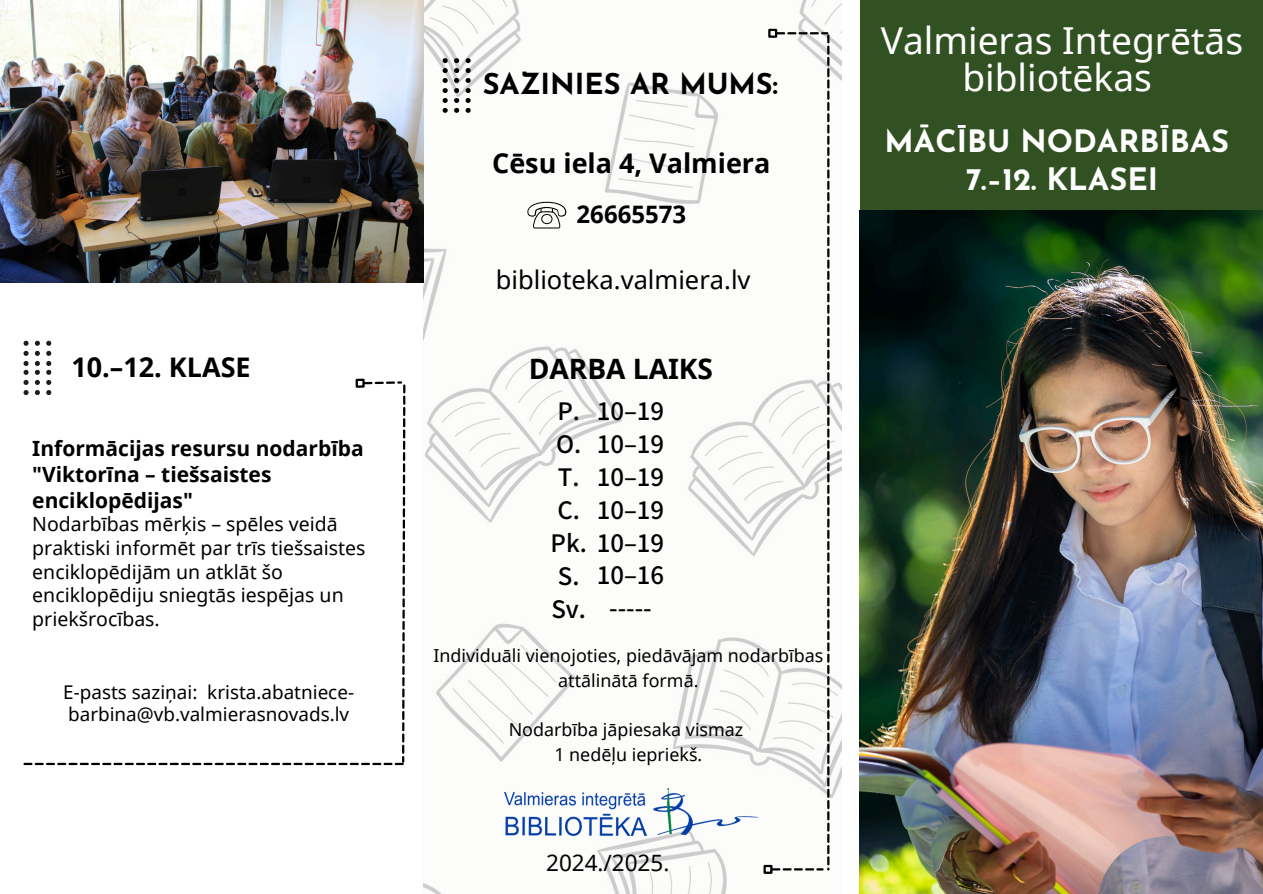
<style>
.page{position:relative;width:1263px;height:894px;background:#fff}
.page>*{position:absolute;margin:0;border:0;box-sizing:border-box;transform-origin:0 0}
.t1{font:37.2px/37.2px "Noto Sans";color:#fff;text-align:center}
.t2{font:700 30.9px/38.2px "Josefin Sans";color:#fff;text-align:center}
.t3{font:700 28.95px "Josefin Sans";color:#000}
.t4{font:700 28.05px "Noto Sans";color:#000}
.t5{font:700 27px "Noto Sans";color:#000}
.t6{font:25.5px "Noto Sans";color:#000}
.t7{font:700 24px "Noto Sans";color:#000}
.t8{font:500 23.85px/32.8px "Noto Sans JP";color:#000;text-align:justify}
.t9{font:22.5px "Noto Sans";color:#000}
.t10{font:700 21px/25.8px "Noto Sans";color:#000}
.t11{font:19.5px/23.7px "Noto Sans";color:#000}
.t12{font:18.9px/22.5px "Noto Sans";color:#000}
.t13{font:17.85px/24.8px "Noto Sans";color:#000;text-align:center}
</style>
<div class="page">
<div style="left:860px;top:0;width:403px;height:870px;background:#325123"></div>
<svg style="left:24px;top:340px;width:381px;height:424px"></svg>
<div style="left:356px;top:378px;width:9px;height:9px;border:2px solid #000"></div>
<img style="left:423px;top:0;width:419px;height:893px">
<svg style="left:443px;top:58px;width:5px;height:55px"></svg>
<svg style="left:454px;top:58px;width:5px;height:55px"></svg>
<svg style="left:466px;top:58px;width:5px;height:55px"></svg>
<div style="left:768px;top:29px;width:9px;height:9px;border:2px solid #000"></div>
<svg style="left:771px;top:32px;width:58px;height:838px"></svg>
<div style="left:763px;top:864px;width:9px;height:9px;border:2px solid #000"></div>
<img style="left:499px;top:782px;width:265px;height:58px">
<img style="left:860px;top:211px;width:403px;height:682px">
<img style="left:0;top:0;width:423px;height:282px">
<svg style="left:527px;top:202px;width:40px;height:26px"></svg>
<p class="t5" style="left:71px;top:347px;width:181px">10.–12. KLASE</p>
<p class="t10" style="left:32px;top:435px;width:333px">Informācijas resursu nodarbība "Viktorīna – tiešsaistes enciklopēdijas"</p>
<h2 class="t11" style="left:32px;top:512px;width:335px">Nodarbības mērķis – spēles veidā praktiski informēt par trīs tiešsaistes enciklopēdijām un atklāt šo enciklopēdiju sniegtās iespējas un priekšrocības.</h2>
<p class="t12" style="left:63px;top:680px;width:292px">E-pasts saziņai: krista.abatniece&shy;barbina@vb.valmierasnovads.lv</p>
<h4 class="t3" style="left:483px;top:72px;width:297px">SAZINIES AR MUMS:</h4>
<p class="t5" style="left:492px;top:145px;width:280px">Cēsu iela 4, Valmiera</p>
<h3 class="t7" style="left:577px;top:198px;width:111px">26665573</h3>
<h6 class="t6" style="left:496px;top:261px;width:256px">biblioteka.valmiera.lv</h6>
<p class="t4" style="left:529px;top:349px;width:186px">DARBA LAIKS</p>
<h5 class="t8" style="left:597px;top:393px;width:69px">10–19</h5>
<h5 class="t8" style="left:597px;top:426px;width:69px">10–19</h5>
<h5 class="t8" style="left:597px;top:459px;width:69px">10–19</h5>
<h5 class="t8" style="left:597px;top:492px;width:69px">10–19</h5>
<h5 class="t8" style="left:550px;top:525px;width:115px">Pk. 10–19</h5>
<h5 class="t8" style="left:597px;top:558px;width:69px">10–16</h5>
<h5 class="t8" style="left:609px;top:590px;width:44px">-----</h5>
<h2 class="t8" style="left:556px;top:393px;width:27px">P.<br>O.<br>T.<br>C.</h2>
<h2 class="t8" style="left:551px;top:558px;width:36px">S.<br>Sv.</h2>
<h4 class="t13" style="left:433px;top:642px;width:391px">Individuāli vienojoties, piedāvājam nodarbības attālinātā formā.</h4>
<p class="t13" style="left:509px;top:717px;width:236px">Nodarbība jāpiesaka vismaz</p>
<p class="t13" style="left:554px;top:741px;width:150px">1 nedēļu iepriekš.</p>
<p class="t9" style="left:546px;top:846px;width:125px">2024./2025.</p>
<p class="t1" style="left:881px;top:21px;width:364px">Valmieras Integrētās bibliotēkas</p>
<p class="t2" style="left:885px;top:125px;width:346px">MĀCĪBU NODARBĪBAS<br>7.–12. KLASEI</p>
</div>
